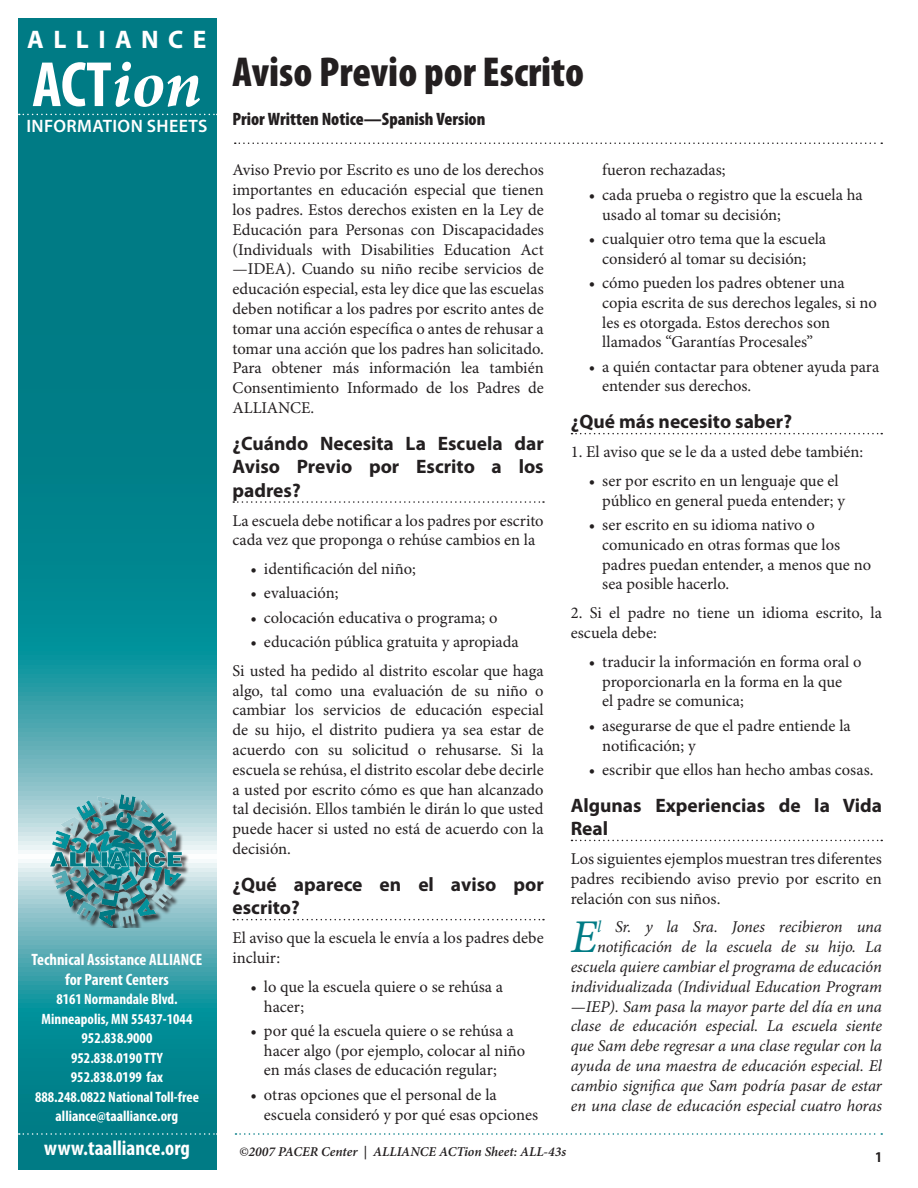
<style>
.page{position:relative;width:918px;height:1188px;background:#fff}
.page>*{position:absolute;margin:0;border:0;box-sizing:border-box;transform-origin:0 0}
.t1{font:700 condensed 64.5px "Myriad";color:#fff}
.t2{font:italic 46.95px "Minion Pro";color:#007b85}
.t3{font:900 condensed 42px "Myriad Pro";color:#231f20}
.t4{font:700 25.5px "Myriad Pro";letter-spacing:.37em;color:#fff}
.t5{font:700 condensed 21px "Myriad Pro";color:#fff}
.t6{font:700 19.5px/23.4px "Myriad Pro";color:#231f20}
.t7{font:900 condensed 18px "Myriad Pro";color:#231f20}
.t8{font:600 18px "Myriad Pro";letter-spacing:.02em;color:#fff}
.t9{font:16.5px/19.8px "Minion Pro";color:#231f20}
.t10{font:italic 16.5px/19.8px "Minion Pro";letter-spacing:-.005em;color:#231f20;text-align:right}
.t11{font:700 condensed 16.5px/19.8px "Myriad Pro";color:#fff;text-align:center}
.t12{font:700 condensed 15px/19.5px "Myriad Pro";color:#fff;text-align:center}
.t13{font:700 condensed 15px "Myriad";color:#231f20}
.t14{font:italic 600 13.5px "Minion Pro";color:#231f20}
.s1{font-family:"Minion Pro";font-style:italic;font-stretch:normal;font-size:67.5px}
.s2{color:#007b85}
</style>
<div class="page">
<svg style="left:19px;top:18px;width:198px;height:1152px;background:#168b94"></svg>
<svg style="left:19px;top:114px;width:198px;height:1px"></svg>
<svg style="left:236px;top:1133px;width:646px;height:2px"></svg>
<svg style="left:19px;top:1133px;width:198px;height:2px"></svg>
<div style="left:51px;top:796px;width:139px;height:132px;background:#231f20;opacity:.9"></div>
<img style="left:50px;top:794px;width:133px;height:134px">
<svg style="left:235px;top:142px;width:647px;height:2px"></svg>
<svg style="left:233px;top:501px;width:311px;height:2px"></svg>
<svg style="left:233px;top:919px;width:311px;height:1px"></svg>
<svg style="left:572px;top:433px;width:310px;height:1px"></svg>
<svg style="left:572px;top:840px;width:310px;height:1px"></svg>
<h3 class="t4" style="left:27px;top:25px;width:181px">ALLIANCE</h3>
<h1 class="t1" style="left:32px;top:52px;width:171px">ACT<span class="s1">ion</span></h1>
<p class="t8" style="left:26px;top:116px;width:183px">INFORMATION SHEETS</p>
<p class="t11" style="left:32px;top:950px;width:172px">Technical Assistance ALLIANCE for Parent Centers</p>
<p class="t12" style="left:35px;top:990px;width:165px">8161 Normandale Blvd.<br>Minneapolis, MN 55437-1044<br>952.838.9000<br>952.838.0190 TTY<br>952.838.0199 fax<br>888.248.0822 National Toll-free alliance@taalliance.org</p>
<p class="t5" style="left:44px;top:1137px;width:147px">www.taalliance.org</p>
<h3 class="t3" style="left:232px;top:48px;width:353px">Aviso Previo por Escrito</h3>
<p class="t7" style="left:232px;top:108px;width:254px">Prior Written Notice—Spanish Version</p>
<p class="t9" style="left:232px;top:161px;width:313px;text-align:justify">Aviso Previo por Escrito es uno de los derechos importantes en educación especial que tienen los padres. Estos derechos existen en la Ley de Educación para Personas con Discapacidades (Individuals with Disabilities Education Act —IDEA). Cuando su niño recibe servicios de educación especial, esta ley dice que las escuelas deben notificar a los padres por escrito antes de tomar una acción específica o antes de rehusar a tomar una acción que los padres han solicitado.<br>Para obtener más información lea también Consentimiento Informado de los Padres de ALLIANCE.</p>
<p class="t6" style="left:232px;top:432px;width:313px;text-align:justify">¿Cuándo Necesita La Escuela dar Aviso Previo por Escrito a los padres?</p>
<p class="t9" style="left:232px;top:511px;width:313px">La escuela debe notificar a los padres por escrito cada vez que proponga o rehúse cambios en la</p>
<p class="t9" style="left:251px;top:560px;width:167px">• identificación del niño;</p>
<p class="t9" style="left:251px;top:584px;width:89px">• evaluación;</p>
<p class="t9" style="left:251px;top:608px;width:249px">• colocación educativa o programa; o</p>
<p class="t9" style="left:232px;top:628px;width:313px;line-height:28.8px;text-align:center">• educación pública gratuita y apropiada<br>Si usted ha pedido al distrito escolar que haga</p>
<p class="t9" style="left:232px;top:681px;width:313px;text-align:justify">algo, tal como una evaluación de su niño o cambiar los servicios de educación especial de su hijo, el distrito pudiera ya sea estar de acuerdo con su solicitud o rehusarse. Si la escuela se rehúsa, el distrito escolar debe decirle a usted por escrito cómo es que han alcanzado tal decisión. Ellos también le dirán lo que usted puede hacer si usted no está de acuerdo con la decisión.</p>
<p class="t6" style="left:232px;top:873px;width:313px">¿Qué aparece en el aviso por escrito?</p>
<p class="t9" style="left:232px;top:929px;width:313px">El aviso que la escuela le envía a los padres debe incluir:</p>
<p class="t9" style="left:264px;top:977px;width:241px;text-indent:-13px">• lo que la escuela quiere o se rehúsa a hacer;</p>
<p class="t9" style="left:264px;top:1021px;width:263px;text-indent:-13px">• por qué la escuela quiere o se rehúsa a hacer algo (por ejemplo, colocar al niño en más clases de educación regular;</p>
<p class="t9" style="left:264px;top:1085px;width:276px;text-indent:-13px">• otras opciones que el personal de la escuela consideró y por qué esas opciones</p>
<p class="t9" style="left:602px;top:161px;width:125px">fueron rechazadas;</p>
<p class="t9" style="left:602px;top:185px;width:262px;text-indent:-13px">• cada prueba o registro que la escuela ha usado al tomar su decisión;</p>
<p class="t9" style="left:589px;top:229px;width:239px;text-align:center">• cualquier otro tema que la escuela consideró al tomar su decisión;</p>
<p class="t9" style="left:602px;top:274px;width:276px;text-indent:-13px">• cómo pueden los padres obtener una copia escrita de sus derechos legales, si no les es otorgada. Estos derechos son llamados “Garantías Procesales”</p>
<p class="t9" style="left:602px;top:357px;width:279px;text-indent:-13px">• a quién contactar para obtener ayuda para entender sus derechos.</p>
<p class="t6" style="left:571px;top:410px;width:223px">¿Qué más necesito saber?</p>
<p class="t9" style="left:571px;top:443px;width:294px">1. El aviso que se le da a usted debe también:</p>
<p class="t9" style="left:602px;top:471px;width:244px;text-indent:-13px">• ser por escrito en un lenguaje que el público en general pueda entender; y</p>
<p class="t9" style="left:602px;top:516px;width:270px;text-indent:-13px">• ser escrito en su idioma nativo o comunicado en otras formas que los padres puedan entender, a menos que no sea posible hacerlo.</p>
<p class="t9" style="left:571px;top:604px;width:313px">2. Si el padre no tiene un idioma escrito, la escuela debe:</p>
<p class="t9" style="left:602px;top:652px;width:261px;text-indent:-13px">• traducir la información en forma oral o proporcionarla en la forma en la que<br>el padre se comunica;</p>
<p class="t9" style="left:602px;top:716px;width:250px;text-indent:-13px">• asegurarse de que el padre entiende la notificación; y</p>
<p class="t9" style="left:589px;top:760px;width:286px">• escribir que ellos han hecho ambas cosas.</p>
<p class="t6" style="left:571px;top:794px;width:313px">Algunas Experiencias de la Vida<br>Real</p>
<p class="t9" style="left:571px;top:850px;width:313px;text-align:justify">Los siguientes ejemplos muestran tres diferentes padres recibiendo aviso previo por escrito en relación con sus niños.</p>
<h2 class="t2" style="left:571px;top:909px;width:28px">E</h2>
<p class="t10" style="left:571px;top:918px;width:313px"><span class="s2">l</span> Sr. y la Sra. Jones recibieron una notificación de la escuela de su hijo. La escuela quiere cambiar el programa de educación individualizada (Individual Education Program —IEP). Sam pasa la mayor parte del día en una clase de educación especial. La escuela siente que Sam debe regresar a una clase regular con la ayuda de una maestra de educación especial. El cambio significa que Sam podría pasar de estar en una clase de educación especial cuatro horas</p>
<p class="t14" style="left:239px;top:1144px;width:328px">©2007 PACER Center | ALLIANCE ACTion Sheet: ALL-43s</p>
<p class="t13" style="left:876px;top:1149px;width:8px">1</p>
</div>
